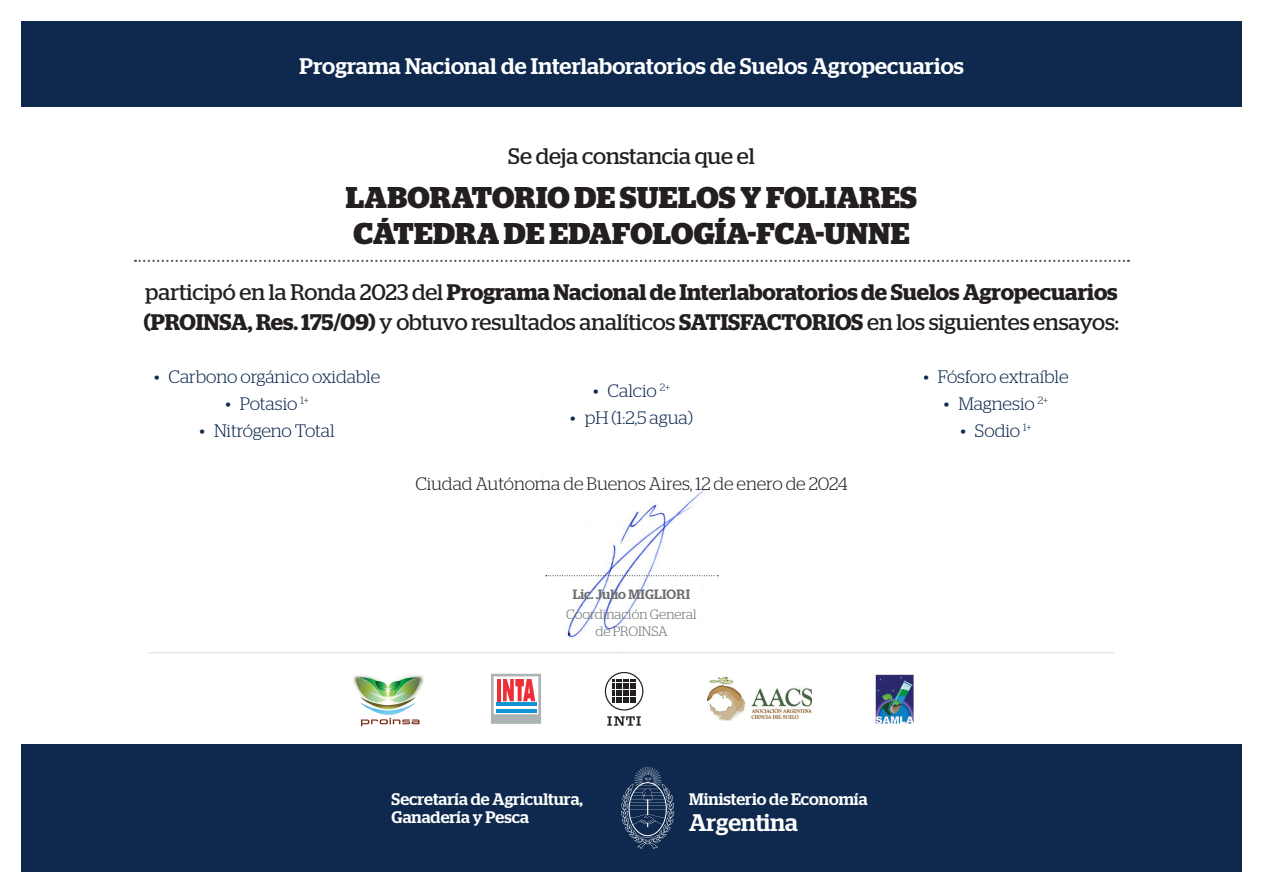
<style>
.page{position:relative;width:1263px;height:893px;background:#fff}
.page>*{position:absolute;margin:0;border:0;box-sizing:border-box;transform-origin:0 0}
.t1{font:700 30px/36px "Stag";letter-spacing:.01em;color:#231f20}
.t2{font:500 24px "Stag";color:#fff}
.Aciertos{font:22.5px "Stag";color:#231f20}
.Aciertos-2{font:600 22.5px "Stag";letter-spacing:-.005em;color:#231f20}
.t3{font:500 22.5px "Stag";letter-spacing:.005em;color:#fff}
.Aciertos-3{font:300 18px "Stag";letter-spacing:-.005em;color:#0e294d}
.t4{font:300 18px "Stag";letter-spacing:-.01em;color:#231f20}
.t5{font:500 16.65px/17.9px "Stag";color:#fff}
.t6{font:300 13.5px/16.2px "Stag";letter-spacing:-.005em;color:#6c6d70;text-align:center}
.t7{font:500 13.5px "Stag";letter-spacing:.01em;color:#6c6d70}
.s1{font-weight:400}
.s2{font-weight:600}
</style>
<div class="page">
<div style="left:21px;top:744px;width:1221px;height:128px;background:#0e294d"></div>
<div style="left:21px;top:21px;width:1221px;height:85px;background:#0e294d"></div>
<img style="left:542px;top:477px;width:177px;height:161px">
<svg style="left:546px;top:575px;width:172px;height:1px"></svg>
<svg style="left:491px;top:674px;width:50px;height:50px"></svg>
<svg style="left:607px;top:716px;width:34px;height:10px"></svg>
<svg style="left:605px;top:672px;width:38px;height:38px"></svg>
<img style="left:707px;top:677px;width:104px;height:44px">
<img style="left:875px;top:674px;width:38px;height:49px">
<img style="left:419px;top:675px;width:5px;height:9px">
<img style="left:353px;top:676px;width:2px;height:8px">
<img style="left:419px;top:679px;width:1px;height:12px">
<img style="left:355px;top:675px;width:64px;height:51px">
<hr style="left:148px;top:652px;width:967px;height:1px;background:#e6e7e9">
<svg style="left:621px;top:767px;width:53px;height:82px"></svg>
<svg style="left:135px;top:260px;width:994px;height:2px"></svg>
<p class="t3" style="left:300px;top:53px;width:666px">Programa Nacional de Interlaboratorios de Suelos Agropecuarios</p>
<p class="Aciertos" style="left:508px;top:143px;width:248px">Se deja constancia que el</p>
<p class="t1" style="left:346px;top:180px;width:573px">LABORATORIO DE SUELOS Y FOLIARES<br>CÁTEDRA DE EDAFOLOGÍA-FCA-UNNE</p>
<p class="Aciertos-2" style="left:145px;top:279px;width:974px"><span class="s1">participó en la Ronda 2023 del</span> Programa Nacional de Interlaboratorios de Suelos Agropecuarios</p>
<p class="Aciertos" style="left:144px;top:309px;width:977px"><span class="s2">(PROINSA, Res. 175/09)</span> y obtuvo resultados analíticos <span class="s2">SATISFACTORIOS</span> en los siguientes ensayos:</p>
<p class="Aciertos-3" style="left:154px;top:367px;width:228px">• Carbono orgánico oxidable</p>
<p class="Aciertos-3" style="left:225px;top:394px;width:85px">• Potasio <sup>1+</sup></p>
<p class="Aciertos-3" style="left:199px;top:421px;width:137px">• Nitrógeno Total</p>
<p class="Aciertos-3" style="left:593px;top:380px;width:79px">• Calcio <sup>2+</sup></p>
<p class="Aciertos-3" style="left:570px;top:407px;width:124px">• pH (1:2,5 agua)</p>
<p class="t4" style="left:415px;top:474px;width:434px">Ciudad Autónoma de Buenos Aires, 12 de enero de 2024</p>
<p class="t7" style="left:573px;top:586px;width:119px">Lic. Julio MIGLIORI</p>
<p class="t6" style="left:566px;top:606px;width:132px">Coordinación General de PROINSA</p>
<p class="Aciertos-3" style="left:923px;top:367px;width:147px">• Fósforo extraíble</p>
<p class="Aciertos-3" style="left:944px;top:394px;width:106px">• Magnesio <sup>2+</sup></p>
<p class="Aciertos-3" style="left:960px;top:421px;width:73px">• Sodio <sup>1+</sup></p>
<p class="t5" style="left:392px;top:790px;width:193px">Secretaría de Agricultura,<br>Ganadería y Pesca</p>
<p class="t5" style="left:689px;top:790px;width:180px">Ministerio de Economía</p>
<h2 class="t2" style="left:689px;top:809px;width:110px">Argentina</h2>
</div>
